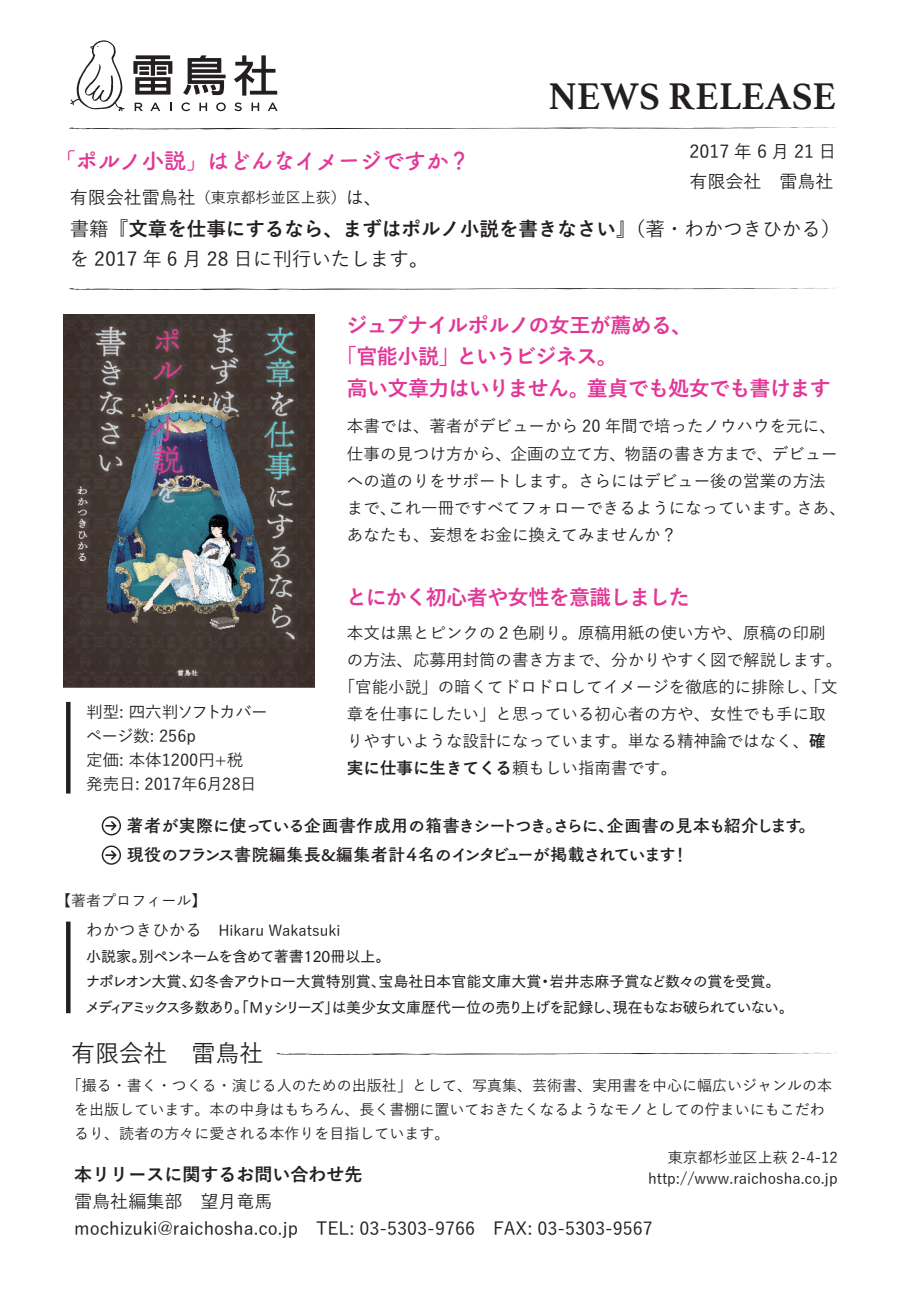
<style>
.page{position:relative;width:919px;height:1289px;background:#fff}
.page>*{position:absolute;margin:0;border:0;box-sizing:border-box;transform-origin:0 0}
.t1{font:700 39px "Athelas";color:#231f20}
.t2{font:500 24px "Yu Go";color:#231f20}
.t3{font:700 22.5px "Tsuku B Rd Gothic";letter-spacing:-.025em;color:#e23796}
.t4{font:700 21px "Yu Go";letter-spacing:-.035em;color:#e23796}
.t5{font:500 19.5px/30px "Yu Go";color:#231f20}
.t6{font:500 18px/30px "Yu Go";color:#231f20}
.t7{font:700 18px "Yu Go";color:#231f20}
.t8{font:17.4px/29.2px "Tsuku Old Gothic Std B";letter-spacing:-.085em;color:#231f20}
.t9{font:500 16.5px/27px "Yu Go";color:#231f20}
.t10{font:700 16.5px "Yu Go";color:#231f20}
.t11{font:500 15px "Yu Go";color:#231f20}
.t12{font:15px/25.5px "Tsuku Go Pr 5 D";letter-spacing:-.05em;color:#231f20}
.s1{font-size:18px}
.s2{font-weight:700}
.s3{font-weight:500}
.s4{font-size:16.5px}
</style>
<div class="page">
<svg style="left:69px;top:127px;width:766px;height:3px"></svg>
<svg style="left:69px;top:288px;width:765px;height:2px"></svg>
<div style="left:66px;top:702px;width:5px;height:91px;background:#231f20"></div>
<div style="left:66px;top:921px;width:5px;height:92px;background:#231f20"></div>
<svg style="left:276px;top:1052px;width:560px;height:3px"></svg>
<svg style="left:135px;top:103px;width:8px;height:8px"></svg>
<svg style="left:150px;top:103px;width:10px;height:8px"></svg>
<svg style="left:181px;top:102px;width:9px;height:9px"></svg>
<svg style="left:199px;top:103px;width:8px;height:8px"></svg>
<svg style="left:216px;top:102px;width:10px;height:9px"></svg>
<svg style="left:234px;top:102px;width:8px;height:9px"></svg>
<svg style="left:251px;top:103px;width:8px;height:8px"></svg>
<svg style="left:268px;top:103px;width:9px;height:8px"></svg>
<svg style="left:133px;top:55px;width:39px;height:40px"></svg>
<svg style="left:139px;top:66px;width:10px;height:4px"></svg>
<svg style="left:183px;top:55px;width:42px;height:40px"></svg>
<svg style="left:234px;top:55px;width:43px;height:41px"></svg>
<svg style="left:70px;top:40px;width:55px;height:71px"></svg>
<img style="left:64px;top:314px;width:250px;height:373px">
<svg style="left:102px;top:816px;width:19px;height:19px"></svg>
<svg style="left:102px;top:845px;width:19px;height:19px"></svg>
<h1 class="t1" style="left:548px;top:65px;width:289px">NEWS RELEASE</h1>
<p class="t6" style="left:689px;top:134px;width:149px">2017 年 6 月 21 日有限会社　雷鳥社</p>
<h3 class="t3" style="left:53px;top:143px;width:418px">「ポルノ小説」はどんなイメージですか？</h3>
<p class="t11" style="left:70px;top:184px;width:314px"><span class="s1">有限会社雷鳥社</span>（東京都杉並区上荻）<span class="s1">は、</span></p>
<p class="t5" style="left:70px;top:211px;width:772px">書籍<span class="s2">『文章を仕事にするなら、まずはポルノ小説を書きなさい』</span>（著・わかつきひかる）を 2017 年 6 月 28 日に刊行いたします。</p>
<p class="t4" style="left:346px;top:313px;width:347px">ジュブナイルポルノの女王が薦める、</p>
<p class="t4" style="left:336px;top:344px;width:283px">「官能小説」というビジネス。</p>
<p class="t4" style="left:347px;top:376px;width:485px">高い文章力はいりません。童貞でも処女でも書けます</p>
<p class="t9" style="left:347px;top:411px;width:500px">本書では、著者がデビューから 20 年間で培ったノウハウを元に、仕事の見つけ方から、企画の立て方、物語の書き方まで、デビューへの道のりをサポートします。さらにはデビュー後の営業の方法まで、これ一冊ですべてフォローできるようになっています。さあ、あなたも、妄想をお金に換えてみませんか？</p>
<p class="t9" style="left:86px;top:698px;width:183px;line-height:24px">判型: 四六判ソフトカバーページ数: 256p<br>定価: 本体1200円+税<br>発売日: 2017年6月28日</p>
<p class="t4" style="left:346px;top:585px;width:345px">とにかく初心者や女性を意識しました</p>
<p class="t9" style="left:347px;top:617px;width:480px">本文は黒とピンクの２色刷り。原稿用紙の使い方や、原稿の印刷</p>
<p class="t9" style="left:347px;top:644px;width:496px">の方法、応募用封筒の書き方まで、分かりやすく図で解説します。</p>
<p class="t9" style="left:339px;top:671px;width:500px">「官能小説」の暗くてドロドロしてイメージを徹底的に排除し、「文</p>
<p class="t9" style="left:347px;top:698px;width:480px">章を仕事にしたい」と思っている初心者の方や、女性でも手に取</p>
<p class="t9" style="left:347px;top:725px;width:480px">りやすいような設計になっています。単なる精神論ではなく、<span class="s2">確</span></p>
<p class="t10" style="left:347px;top:758px;width:331px">実に仕事に生きてくる<span class="s3">頼もしい指南書です。</span></p>
<p class="t8" style="left:127px;top:810px;width:690px">著者が実際に使っている企画書作成用の箱書きシートつき。さらに、企画書の見本も紹介します。現役のフランス書院編集長&amp;編集者計４名のインタビューが掲載されています！</p>
<p class="t11" style="left:56px;top:886px;width:151px">【著者プロフィール】</p>
<p class="t11" style="left:86px;top:916px;width:255px"><span class="s4">わかつきひかる　</span>Hikaru Wakatsuki</p>
<p class="t12" style="left:85px;top:941px;width:710px">小説家。別ペンネームを含めて著書120冊以上。<br>ナポレオン大賞、幻冬舎アウトロー大賞特別賞、宝島社日本官能文庫大賞・岩井志麻子賞など数々の賞を受賞。メディアミックス多数あり。「Ｍｙシリーズ」は美少女文庫歴代一位の売り上げを記録し、現在もなお破られていない。</p>
<h2 class="t2" style="left:71px;top:1030px;width:194px">有限会社　雷鳥社</h2>
<p class="t11" style="left:67px;top:1071px;width:766px">「撮る・書く・つくる・演じる人のための出版社」として、写真集、芸術書、実用書を中心に幅広いジャンルの本</p>
<p class="t11" style="left:74px;top:1095px;width:751px">を出版しています。本の中身はもちろん、長く書棚に置いておきたくなるようなモノとしての佇まいにもこだわ</p>
<p class="t11" style="left:74px;top:1119px;width:376px">るり、読者の方々に愛される本作りを目指しています。</p>
<p class="t11" style="left:667px;top:1143px;width:171px">東京都杉並区上萩 2-4-12</p>
<p class="t7" style="left:74px;top:1164px;width:289px">本リリースに関するお問い合わせ先</p>
<p class="t11" style="left:648px;top:1164px;width:191px">http://www.raichosha.co.jp</p>
<p class="t6" style="left:74px;top:1185px;width:580px;line-height:27px">雷鳥社編集部　望月竜馬<br>mochizuki@raichosha.co.jp　TEL: 03-5303-9766　FAX: 03-5303-9567</p>
</div>
